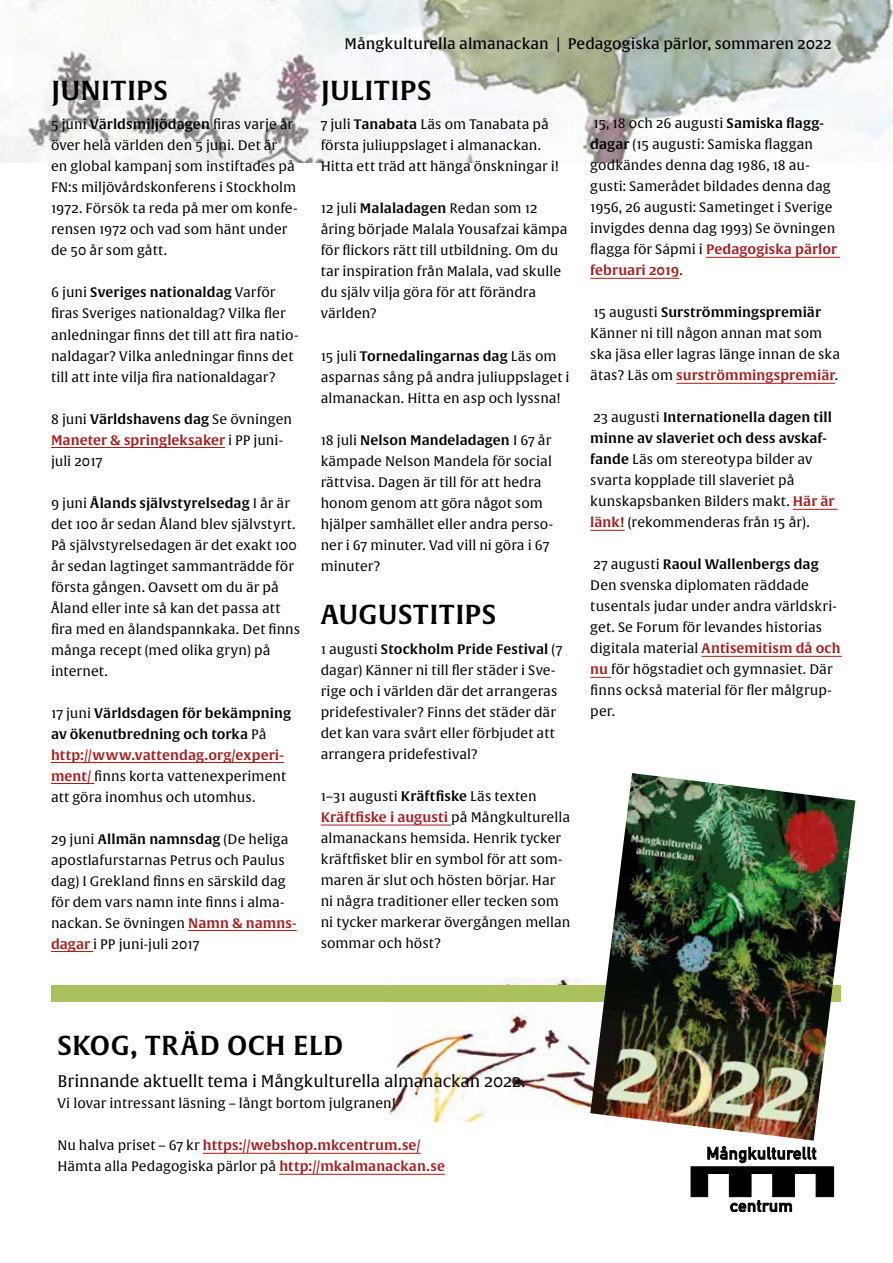
<style>
.page{position:relative;width:893px;height:1263px;background:#fff}
.page>*{position:absolute;margin:0;border:0;box-sizing:border-box;transform-origin:0 0}
.t1{font:27px "Alverata Sb";letter-spacing:.015em;color:#000}
.t2{font:16.5px "Alverata";letter-spacing:-.005em;color:#000}
.t3{font:15px "Alverata Md";color:#000}
.t4{font:13.5px/21px "Alverata";letter-spacing:.005em;color:#000}
.t5{font:13.5px/21px "Alverata Sb";letter-spacing:.005em;color:#000}
.t6{font:13.5px/21px "Alverata Sb";letter-spacing:.005em;color:#a8191a}
.s1{font-family:"Alverata Sb"}
.s2{font-family:"Alverata"}
.s3{font-family:"Alverata";color:#000}
.s4{color:#a8191a}
.s5{font-family:"Alverata Sb";color:#a8191a}
</style>
<div class="page">
<img style="left:0;top:0;width:893px;height:162px">
<img style="left:389px;top:978px;width:201px;height:144px">
<hr style="left:203px;top:1153px;width:218px;height:1px;background:#a8191a">
<hr style="left:279px;top:1174px;width:166px;height:1px;background:#a8191a">
<svg style="left:691px;top:1146px;width:143px;height:66px"></svg>
<div style="left:52px;top:985px;width:789px;height:16px;background:#abc15e"></div>
<img style="left:590px;top:773px;width:265px;height:367px">
<hr style="left:51px;top:447px;width:174px;height:1px;background:#a8191a">
<hr style="left:51px;top:762px;width:233px;height:1px;background:#a8191a">
<hr style="left:51px;top:783px;width:43px;height:1px;background:#a8191a">
<hr style="left:188px;top:930px;width:109px;height:1px;background:#a8191a">
<hr style="left:51px;top:951px;width:42px;height:1px;background:#a8191a">
<hr style="left:321px;top:825px;width:130px;height:1px;background:#a8191a">
<hr style="left:706px;top:257px;width:134px;height:1px;background:#a8191a">
<hr style="left:590px;top:278px;width:89px;height:1px;background:#a8191a">
<hr style="left:676px;top:383px;width:159px;height:1px;background:#a8191a">
<hr style="left:793px;top:509px;width:44px;height:1px;background:#a8191a">
<hr style="left:590px;top:530px;width:35px;height:1px;background:#a8191a">
<hr style="left:702px;top:656px;width:140px;height:1px;background:#a8191a">
<svg style="left:590px;top:677px;width:21px;height:1px"></svg>
<h1 class="t1" style="left:51px;top:74px;width:119px">JUNITIPS</h1>
<p class="t4" style="left:51px;top:115px;width:248px">5 juni <span class="s1">Världsmiljödagen</span> firas varje år över hela världen den 5 juni. Det är<br>en global kampanj som instiftades på FN:s miljövårdskonferens i Stockholm 1972. Försök ta reda på mer om konfe&shy;rensen 1972 och vad som hänt under de 50 år som gått.</p>
<p class="t5" style="left:51px;top:282px;width:226px"><span class="s2">6 juni</span> Sveriges nationaldag <span class="s2">Varför</span></p>
<p class="t4" style="left:51px;top:304px;width:249px">firas Sveriges nationaldag? Vilka fler anledningar finns det till att fira natio&shy;naldagar? Vilka anledningar finns det till att inte vilja fira nationaldagar?</p>
<p class="t4" style="left:51px;top:409px;width:243px">8 juni <span class="s1">Världshavens dag</span> Se övningen</p>
<p class="t6" style="left:51px;top:430px;width:234px">Maneter &amp; springleksaker <span class="s3">i PP juni-</span></p>
<p class="t4" style="left:51px;top:451px;width:53px">juli 2017</p>
<p class="t5" style="left:51px;top:493px;width:240px"><span class="s2">9 juni</span> Ålands självstyrelsedag <span class="s2">I år är</span></p>
<p class="t4" style="left:51px;top:514px;width:251px">det 100 år sedan Åland blev självstyrt.<br>På självstyrelsedagen är det exakt 100 år sedan lagtinget sammanträdde för första gången. Oavsett om du är på<br>Åland eller inte så kan det passa att fira med en ålandspannkaka. Det finns många recept (med olika gryn) på internet.</p>
<p class="t5" style="left:51px;top:703px;width:242px"><span class="s2">17 juni</span> Världsdagen för bekämpning av ökenutbredning och torka <span class="s2">På </span><span class="s4">http://www.vattendag.org/experi-</span></p>
<p class="t4" style="left:51px;top:766px;width:237px"><span class="s5">ment/</span> finns korta vattenexperiment att göra inomhus och utomhus.</p>
<p class="t4" style="left:51px;top:829px;width:247px">29 juni <span class="s1">Allmän namnsdag</span> (De heliga apostlafurstarnas Petrus och Paulus dag) I Grekland finns en särskild dag för dem vars namn inte finns i alma&shy;nackan. Se övningen <span class="s5">Namn &amp; namns&shy;dagar</span> i PP juni-juli 2017</p>
<p class="t3" style="left:345px;top:34px;width:489px">Mångkulturella almanackan | Pedagogiska pärlor, sommaren 2022</p>
<h1 class="t1" style="left:321px;top:74px;width:112px">JULITIPS</h1>
<p class="t4" style="left:321px;top:115px;width:240px">7 juli <span class="s1">Tanabata</span> Läs om Tanabata på första juliuppslaget i almanackan.<br>Hitta ett träd att hänga önskningar i!</p>
<p class="t4" style="left:321px;top:199px;width:248px">12 juli <span class="s1">Malaladagen</span> Redan som 12 åring började Malala Yousafzai kämpa för flickors rätt till utbildning. Om du tar inspiration från Malala, vad skulle du själv vilja göra för att förändra världen?</p>
<p class="t5" style="left:321px;top:345px;width:237px"><span class="s2">15 juli</span> Tornedalingarnas dag <span class="s2">Läs om</span></p>
<p class="t4" style="left:321px;top:367px;width:250px">asparnas sång på andra juliuppslaget i almanackan. Hitta en asp och lyssna!</p>
<p class="t5" style="left:321px;top:430px;width:232px"><span class="s2">18 juli</span> Nelson Mandeladagen <span class="s2">I 67 år</span></p>
<p class="t4" style="left:321px;top:451px;width:234px">kämpade Nelson Mandela för social rättvisa. Dagen är till för att hedra honom genom att göra något som hjälper samhället eller andra perso&shy;ner i 67 minuter. Vad vill ni göra i 67 minuter?</p>
<h1 class="t1" style="left:321px;top:598px;width:177px">AUGUSTITIPS</h1>
<p class="t5" style="left:321px;top:639px;width:243px"><span class="s2">1 augusti</span> Stockholm Pride Festival <span class="s2">(7</span></p>
<p class="t4" style="left:321px;top:660px;width:238px">dagar) Känner ni till fler städer i Sve&shy;rige och i världen där det arrangeras pridefestivaler? Finns det städer där det kan vara svårt eller förbjudet att arrangera pridefestival?</p>
<p class="t4" style="left:321px;top:786px;width:217px">1–31 augusti <span class="s1">Kräftfiske</span> Läs texten</p>
<p class="t6" style="left:321px;top:807px;width:251px">Kräftfiske i augusti <span class="s3">på Mångkulturella</span></p>
<p class="t4" style="left:321px;top:828px;width:251px">almanackans hemsida. Henrik tycker kräftfisket blir en symbol för att som&shy;maren är slut och hösten börjar. Har ni några traditioner eller tecken som ni tycker markerar övergången mellan sommar och höst?</p>
<p class="t4" style="left:590px;top:113px;width:247px">15, 18 och 26 augusti <span class="s1">Samiska flagg&shy;dagar</span> (15 augusti: Samiska flaggan godkändes denna dag 1986, 18 au&shy;gusti: Samerådet bildades denna dag 1956, 26 augusti: Sametinget i Sverige invigdes denna dag 1993) Se övningen</p>
<p class="t6" style="left:590px;top:239px;width:248px"><span class="s3">flagga för Sápmi i</span> Pedagogiska pärlor februari 2019<span class="s3">.</span></p>
<p class="t5" style="left:593px;top:302px;width:229px"><span class="s2">15 augusti</span> Surströmmingspremiär</p>
<p class="t4" style="left:590px;top:323px;width:251px">Känner ni till någon annan mat som ska jäsa eller lagras länge innan de ska</p>
<p class="t6" style="left:590px;top:365px;width:249px"><span class="s3">ätas? Läs om</span> surströmmingspremiär<span class="s3">.</span></p>
<p class="t5" style="left:590px;top:407px;width:243px"><span class="s2">23 augusti</span> Internationella dagen till minne av slaveriet och dess avskaf-</p>
<p class="t4" style="left:590px;top:449px;width:246px"><span class="s1">fande</span> Läs om stereotypa bilder av svarta kopplade till slaveriet på kunskapsbanken Bilders makt. <span class="s5">Här är länk!</span> (rekommenderas från 15 år).</p>
<p class="t5" style="left:593px;top:554px;width:227px"><span class="s2">27 augusti</span> Raoul Wallenbergs dag</p>
<p class="t4" style="left:590px;top:575px;width:248px">Den svenska diplomaten räddade tusentals judar under andra världskri&shy;get. Se Forum för levandes historias</p>
<p class="t6" style="left:590px;top:638px;width:252px"><span class="s3">digitala material</span> Antisemitism då och</p>
<p class="t4" style="left:590px;top:659px;width:244px;text-align:justify"><span class="s5">nu</span> för högstadiet och gymnasiet. Där finns också material för fler målgrup&shy;per.</p>
<h1 class="t1" style="left:57px;top:1028px;width:287px">SKOG, TRÄD OCH ELD</h1>
<p class="t2" style="left:57px;top:1071px;width:470px">Brinnande aktuellt tema i Mångkulturella almanackan 2022.</p>
<p class="t4" style="left:57px;top:1093px;width:340px">Vi lovar intressant läsning – långt bortom julgranen!</p>
<p class="t6" style="left:57px;top:1135px;width:365px"><span class="s3">Nu halva priset – 67 kr</span> https://webshop.mkcentrum.se/</p>
<p class="t4" style="left:57px;top:1156px;width:389px">Hämta alla Pedagogiska pärlor på <span class="s5">http://mkalmanackan.se</span></p>
</div>
